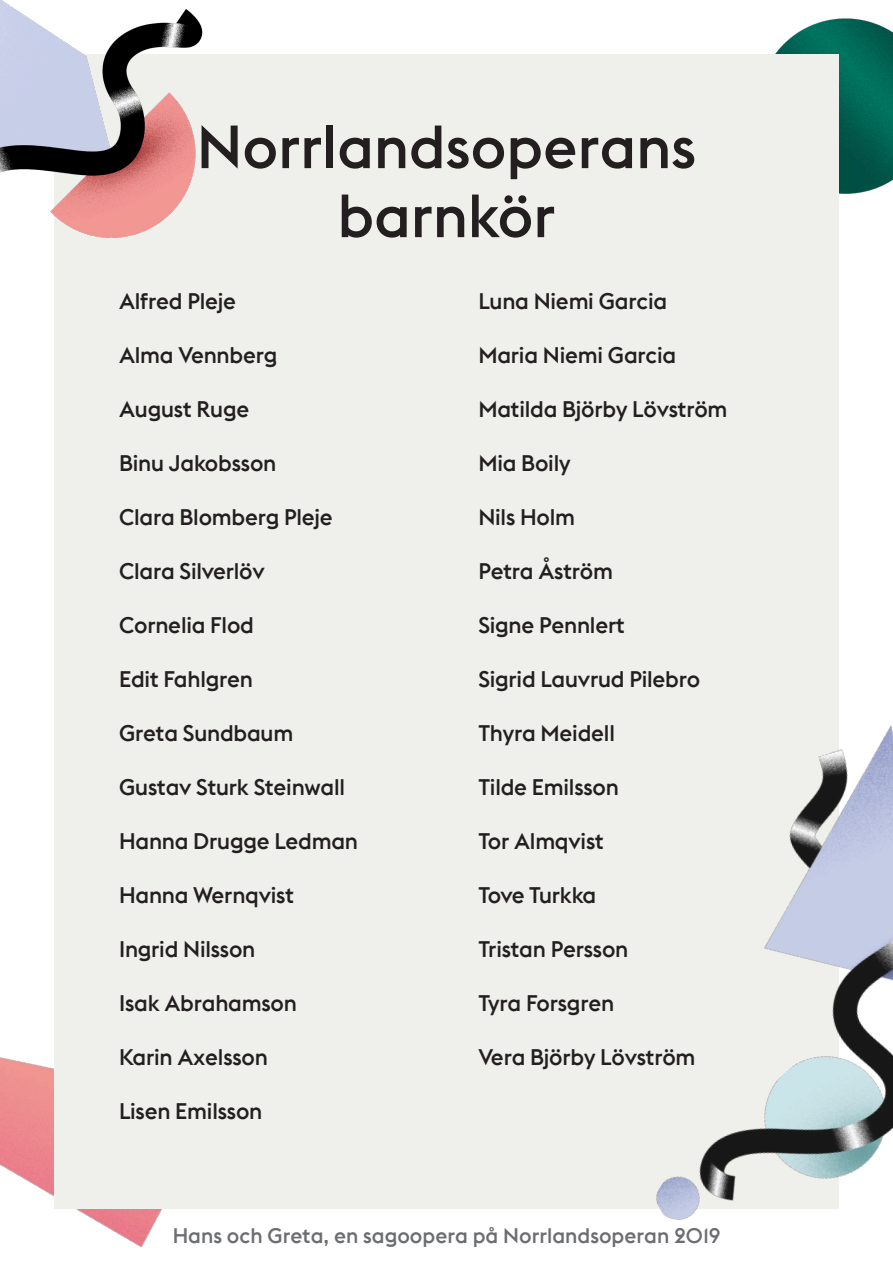
<style>
.page{position:relative;width:893px;height:1263px;background:#fff}
.page>*{position:absolute;margin:0;border:0;box-sizing:border-box;transform-origin:0 0}
.t1{font:500 60px/69px "Euclid Flex";color:#231f20;text-align:center}
.t2{font:500 22.5px "Euclid Flex";letter-spacing:-.01em;color:#231f20}
.t3{font:500 22.5px "Euclid Flex";letter-spacing:-.045em;color:#231f20}
.t4{font:500 21px "Euclid Flex";color:#6c6d70}
</style>
<div class="page">
<img style="left:775px;top:18px;width:118px;height:176px">
<img style="left:0;top:1057px;width:162px;height:191px">
<div style="left:54px;top:54px;width:785px;height:1155px;background:#eff0ec"></div>
<img style="left:656px;top:725px;width:237px;height:495px">
<img style="left:0;top:0;width:203px;height:238px">
<h1 class="t1" style="left:197px;top:112px;width:501px">Norrlandsoperans barnkör</h1>
<p class="t2" style="left:119px;top:287px;width:119px">Alfred Pleje</p>
<p class="t2" style="left:119px;top:341px;width:160px">Alma Vennberg</p>
<p class="t2" style="left:119px;top:395px;width:132px">August Ruge</p>
<p class="t2" style="left:119px;top:449px;width:159px">Binu Jakobsson</p>
<p class="t2" style="left:119px;top:503px;width:215px">Clara Blomberg Pleje</p>
<p class="t2" style="left:119px;top:557px;width:147px">Clara Silverlöv</p>
<p class="t2" style="left:119px;top:611px;width:136px">Cornelia Flod</p>
<p class="t2" style="left:119px;top:665px;width:135px">Edit Fahlgren</p>
<p class="t2" style="left:119px;top:719px;width:176px">Greta Sundbaum</p>
<p class="t2" style="left:119px;top:773px;width:228px">Gustav Sturk Steinwall</p>
<p class="t2" style="left:119px;top:827px;width:240px">Hanna Drugge Ledman</p>
<p class="t2" style="left:119px;top:881px;width:176px">Hanna Wernqvist</p>
<p class="t2" style="left:119px;top:935px;width:138px">Ingrid Nilsson</p>
<p class="t2" style="left:119px;top:989px;width:179px">Isak Abrahamson</p>
<p class="t2" style="left:119px;top:1043px;width:150px">Karin Axelsson</p>
<p class="t2" style="left:119px;top:1097px;width:145px">Lisen Emilsson</p>
<p class="t2" style="left:478px;top:287px;width:190px">Luna Niemi Garcia</p>
<p class="t2" style="left:478px;top:341px;width:199px">Maria Niemi Garcia</p>
<p class="t2" style="left:478px;top:395px;width:251px">Matilda Björby Lövström</p>
<p class="t2" style="left:478px;top:449px;width:94px">Mia Boily</p>
<p class="t2" style="left:478px;top:503px;width:98px">Nils Holm</p>
<p class="t2" style="left:478px;top:557px;width:136px">Petra Åström</p>
<p class="t2" style="left:478px;top:611px;width:148px">Signe Pennlert</p>
<p class="t2" style="left:478px;top:665px;width:223px">Sigrid Lauvrud Pilebro</p>
<p class="t2" style="left:478px;top:719px;width:138px">Thyra Meidell</p>
<p class="t2" style="left:478px;top:773px;width:142px">Tilde Emilsson</p>
<p class="t2" style="left:478px;top:827px;width:127px">Tor Almqvist</p>
<p class="t3" style="left:478px;top:881px;width:119px">Tove Turkka</p>
<p class="t2" style="left:478px;top:935px;width:151px">Tristan Persson</p>
<p class="t2" style="left:478px;top:989px;width:137px">Tyra Forsgren</p>
<p class="t2" style="left:478px;top:1043px;width:219px">Vera Björby Lövström</p>
<p class="t4" style="left:173px;top:1222px;width:549px">Hans och Greta, en sagoopera på Norrlandsoperan 2019</p>
</div>
